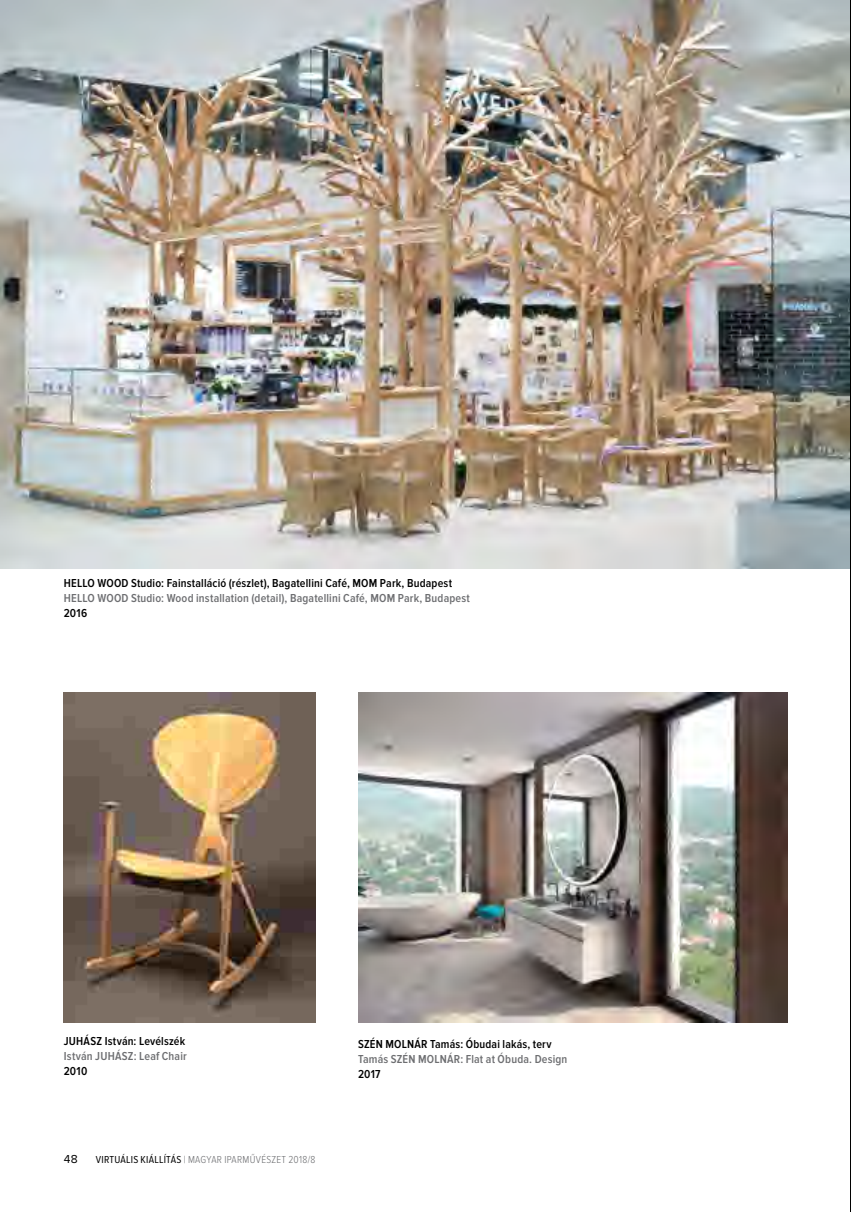
<style>
.page{position:relative;width:851px;height:1212px;background:#fff}
.page>*{position:absolute;margin:0;border:0;box-sizing:border-box;transform-origin:0 0}
.t1{font:600 12px "Proxima Nova Cond";letter-spacing:.015em;color:#000}
.t2{font:600 12px "Proxima Nova Cond";letter-spacing:.015em;color:#6d6e71}
.t3{font:12px "Proxima Nova";color:#000}
.t4{font:300 10.5px "Proxima Nova Cond";letter-spacing:.025em;color:#6d6e71}
.s1{font-weight:400;color:#000}
</style>
<div class="page">
<img style="left:0;top:0;width:850px;height:568px">
<img style="left:850px;top:0;width:1px;height:1212px">
<img style="left:64px;top:693px;width:251px;height:329px">
<img style="left:358px;top:693px;width:429px;height:329px">
<p class="t1" style="left:64px;top:576px;width:390px">HELLO WOOD Studio: Fainstalláció (részlet), Bagatellini Café, MOM Park, Budapest</p>
<p class="t2" style="left:64px;top:591px;width:407px">HELLO WOOD Studio: Wood installation (detail), Bagatellini Café, MOM Park, Budapest</p>
<p class="t1" style="left:64px;top:606px;width:25px">2016</p>
<p class="t1" style="left:64px;top:1035px;width:123px">JUHÁSZ István: Levélszék</p>
<p class="t2" style="left:64px;top:1050px;width:124px">István JUHÁSZ: Leaf Chair</p>
<p class="t1" style="left:64px;top:1065px;width:25px">2010</p>
<p class="t3" style="left:64px;top:1152px;width:15px">48</p>
<p class="t4" style="left:96px;top:1153px;width:221px"><span class="s1">VIRTUÁLIS KIÁLLÍTÁS</span> | MAGYAR IPARMŰVÉSZET 2018/8</p>
<p class="t1" style="left:358px;top:1037px;width:195px">SZÉN MOLNÁR Tamás: Óbudai lakás, terv</p>
<p class="t2" style="left:358px;top:1052px;width:211px">Tamás SZÉN MOLNÁR: Flat at Óbuda. Design</p>
<p class="t1" style="left:358px;top:1067px;width:24px">2017</p>
</div>
